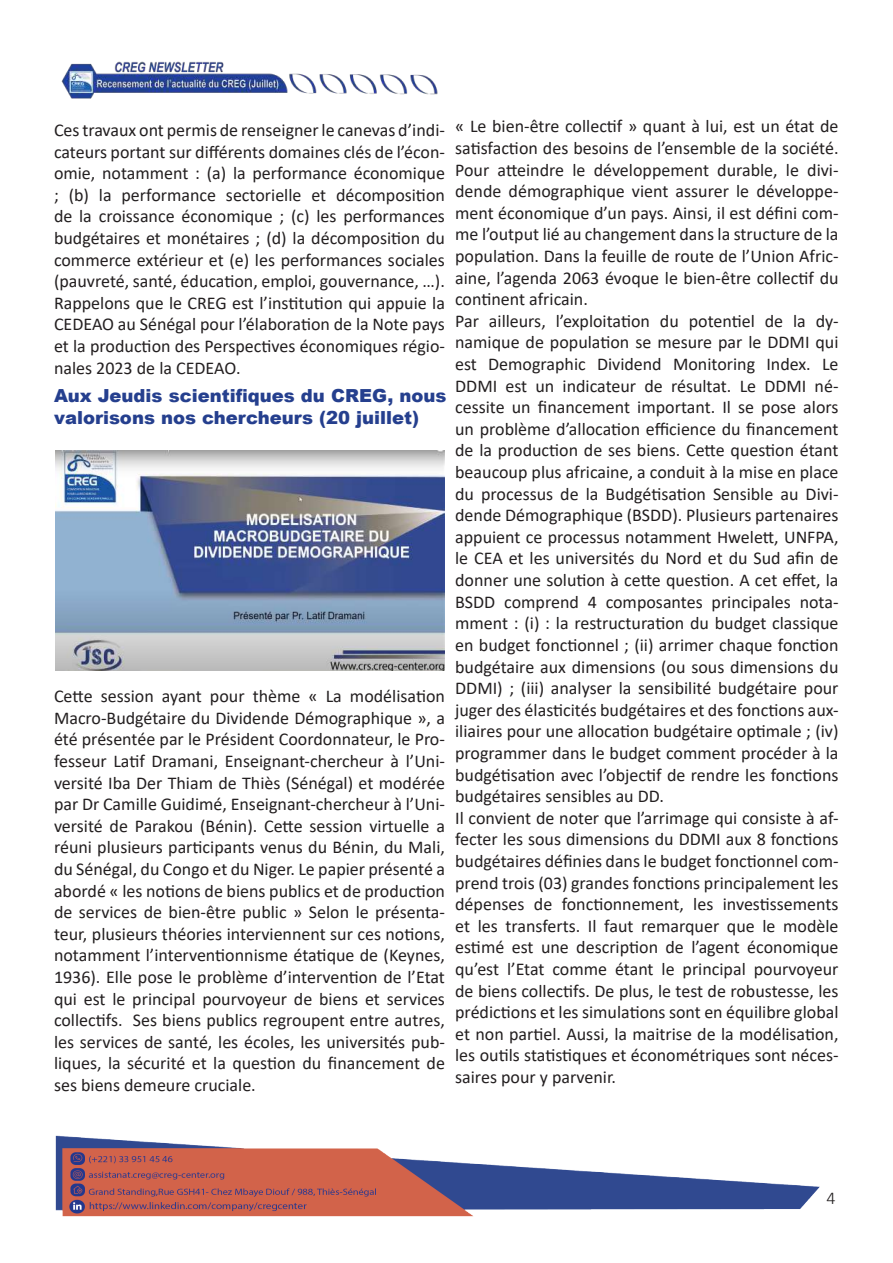
<style>
.page{position:relative;width:893px;height:1263px;background:#fff}
.page>*{position:absolute;margin:0;border:0;box-sizing:border-box;transform-origin:0 0}
.t1{font:18px/21.6px "Calibri";color:#231f20;text-align:justify}
.t2{font:900 18px/21.6px "Arial";color:#253f8e}
.t3{font:300 18px "Calibri";color:#231f20}
</style>
<div class="page">
<img style="left:55px;top:1135px;width:765px;height:82px">
<img style="left:61px;top:61px;width:377px;height:38px">
<img style="left:56px;top:450px;width:389px;height:221px">
<p class="t1" style="left:54px;top:119px;width:392px">Ces travaux ont permis de renseigner le canevas d’indi&shy;cateurs portant sur différents domaines clés de l’écon&shy;omie, notamment : (a) la performance économique ; (b) la performance sectorielle et décomposition de la croissance économique ; (c) les performances budgétaires et monétaires ; (d) la décomposition du commerce extérieur et (e) les performances sociales (pauvreté, santé, éducation, emploi, gouvernance, …).<br>Rappelons que le CREG est l’institution qui appuie la CEDEAO au Sénégal pour l’élaboration de la Note pays et la production des Perspectives économiques régio&shy;nales 2023 de la CEDEAO.</p>
<p class="t1" style="left:455px;top:115px;width:385px;text-align:left">« Le bien-être collectif » quant à lui, est un état de satisfaction des besoins de l’ensemble de la société.<br>Pour atteindre le développement durable, le divi&shy;dende démographique vient assurer le développe&shy;ment économique d’un pays. Ainsi, il est défini com&shy;me l’output lié au changement dans la structure de la population. Dans la feuille de route de l’Union Afric&shy;aine, l’agenda 2063 évoque le bien-être collectif du continent africain.<br>Par ailleurs, l’exploitation du potentiel de la dy&shy;namique de population se mesure par le DDMI qui est Demographic Dividend Monitoring Index. Le DDMI est un indicateur de résultat. Le DDMI né&shy;cessite un financement important. Il se pose alors un problème d’allocation efficience du financement de la production de ses biens. Cette question étant beaucoup plus africaine, a conduit à la mise en place du processus de la Budgétisation Sensible au Divi&shy;dende Démographique (BSDD). Plusieurs partenaires appuient ce processus notamment Hwelett, UNFPA, le CEA et les universités du Nord et du Sud afin de donner une solution à cette question. A cet effet, la BSDD comprend 4 composantes principales nota&shy;mment : (i) : la restructuration du budget classique en budget fonctionnel ; (ii) arrimer chaque fonction budgétaire aux dimensions (ou sous dimensions du DDMI) ; (iii) analyser la sensibilité budgétaire pour juger des élasticités budgétaires et des fonctions aux&shy;iliaires pour une allocation budgétaire optimale ; (iv) programmer dans le budget comment procéder à la budgétisation avec l’objectif de rendre les fonctions budgétaires sensibles au DD.<br>Il convient de noter que l’arrimage qui consiste à af&shy;fecter les sous dimensions du DDMI aux 8 fonctions budgétaires définies dans le budget fonctionnel com&shy;prend trois (03) grandes fonctions principalement les dépenses de fonctionnement, les investissements et les transferts. Il faut remarquer que le modèle estimé est une description de l’agent économique qu’est l’Etat comme étant le principal pourvoyeur de biens collectifs. De plus, le test de robustesse, les prédictions et les simulations sont en équilibre global et non partiel. Aussi, la maitrise de la modélisation, les outils statistiques et économétriques sont néces&shy;saires pour y parvenir.</p>
<p class="t2" style="left:54px;top:385px;width:394px">Aux Jeudis scientifiques du CREG, nous valorisons nos chercheurs (20 juillet)</p>
<p class="t1" style="left:54px;top:685px;width:392px">Cette session ayant pour thème « La modélisation Macro-Budgétaire du Dividende Démographique », a été présentée par le Président Coordonnateur, le Pro&shy;fesseur Latif Dramani, Enseignant-chercheur à l’Uni&shy;versité Iba Der Thiam de Thiès (Sénégal) et modérée par Dr Camille Guidimé, Enseignant-chercheur à l’Uni&shy;versité de Parakou (Bénin). Cette session virtuelle a réuni plusieurs participants venus du Bénin, du Mali, du Sénégal, du Congo et du Niger. Le papier présenté a abordé « les notions de biens publics et de production de services de bien-être public » Selon le présenta&shy;teur, plusieurs théories interviennent sur ces notions, notamment l’interventionnisme étatique de (Keynes, 1936). Elle pose le problème d’intervention de l’Etat qui est le principal pourvoyeur de biens et services collectifs. Ses biens publics regroupent entre autres, les services de santé, les écoles, les universités pub&shy;liques, la sécurité et la question du financement de ses biens demeure cruciale.</p>
<p class="t3" style="left:826px;top:1187px;width:11px">4</p>
</div>
